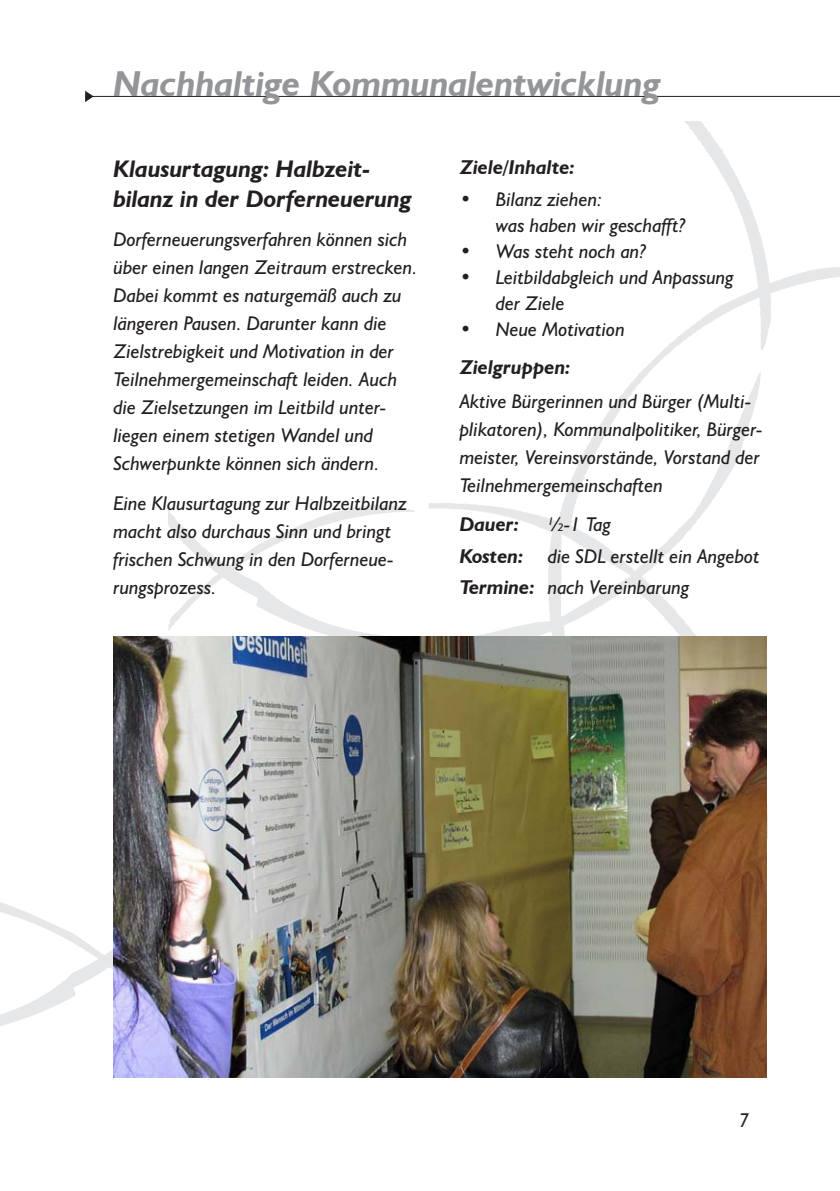
<style>
.page{position:relative;width:840px;height:1191px;background:#fff}
.page>*{position:absolute;margin:0;border:0;box-sizing:border-box;transform-origin:0 0}
.t1{font:italic 700 36px "Humanist 521 BT";letter-spacing:-.005em;color:#939598}
.t2{font:italic 700 24px/30px "Humanist 521 BT";letter-spacing:-.005em;color:#231f20}
.t3{font:italic 20px/28px "Humanist 521 BT";color:#231f20}
.t4{font:italic 700 20px "Humanist 521 BT";letter-spacing:.005em;color:#231f20}
.s1{font-weight:700}
</style>
<div class="page">
<hr style="left:85px;top:96px;width:754px;height:1px;background:#231f20">
<svg style="left:85px;top:91px;width:9px;height:11px"></svg>
<img style="left:0;top:902px;width:164px;height:176px">
<img style="left:168px;top:121px;width:671px;height:762px">
<img style="left:113px;top:636px;width:652px;height:441px">
<h1 class="t1" style="left:113px;top:61px;width:548px">Nachhaltige Kommunalentwicklung</h1>
<p class="t2" style="left:113px;top:153px;width:300px">Klausurtagung: Halbzeit&shy;bilanz in der Dorferneuerung</p>
<p class="t3" style="left:113px;top:225px;width:305px">Dorferneuerungsverfahren können sich über einen langen Zeitraum erstrecken.<br>Dabei kommt es naturgemäß auch zu längeren Pausen. Darunter kann die Zielstrebigkeit und Motivation in der Teilnehmergemeinschaft leiden. Auch die Zielsetzungen im Leitbild unter&shy;liegen einem stetigen Wandel und Schwerpunkte können sich ändern.</p>
<p class="t3" style="left:113px;top:488px;width:294px">Eine Klausurtagung zur Halbzeitbilanz macht also durchaus Sinn und bringt frischen Schwung in den Dorferneue&shy;rungsprozess.</p>
<p class="t4" style="left:459px;top:155px;width:117px">Ziele/Inhalte:</p>
<p class="t3" style="left:495px;top:185px;width:191px;line-height:26px;text-indent:-36px">• Bilanz ziehen:<br>was haben wir geschafft?</p>
<p class="t3" style="left:459px;top:236px;width:188px">• Was steht noch an?</p>
<p class="t3" style="left:495px;top:263px;width:239px;line-height:26px;text-indent:-36px">• Leitbildabgleich und Anpassung der Ziele</p>
<p class="t3" style="left:459px;top:314px;width:166px">• Neue Motivation</p>
<p class="t4" style="left:459px;top:355px;width:112px">Zielgruppen:</p>
<p class="t3" style="left:459px;top:386px;width:304px">Aktive Bürgerinnen und Bürger (Multi&shy;plikatoren), Kommunalpolitiker, Bürger&shy;meister, Vereinsvorstände, Vorstand der Teilnehmergemeinschaften</p>
<p class="t4" style="left:459px;top:512px;width:61px">Dauer:</p>
<p class="t3" style="left:459px;top:508px;width:301px;line-height:31.6px;text-indent:88px">½-1 Tag<br><span class="s1">Kosten:</span> die SDL erstellt ein Angebot<br><span class="s1">Termine:</span> nach Vereinbarung</p>
<p class="t3" style="left:738px;top:1105px;width:12px">7</p>
</div>
